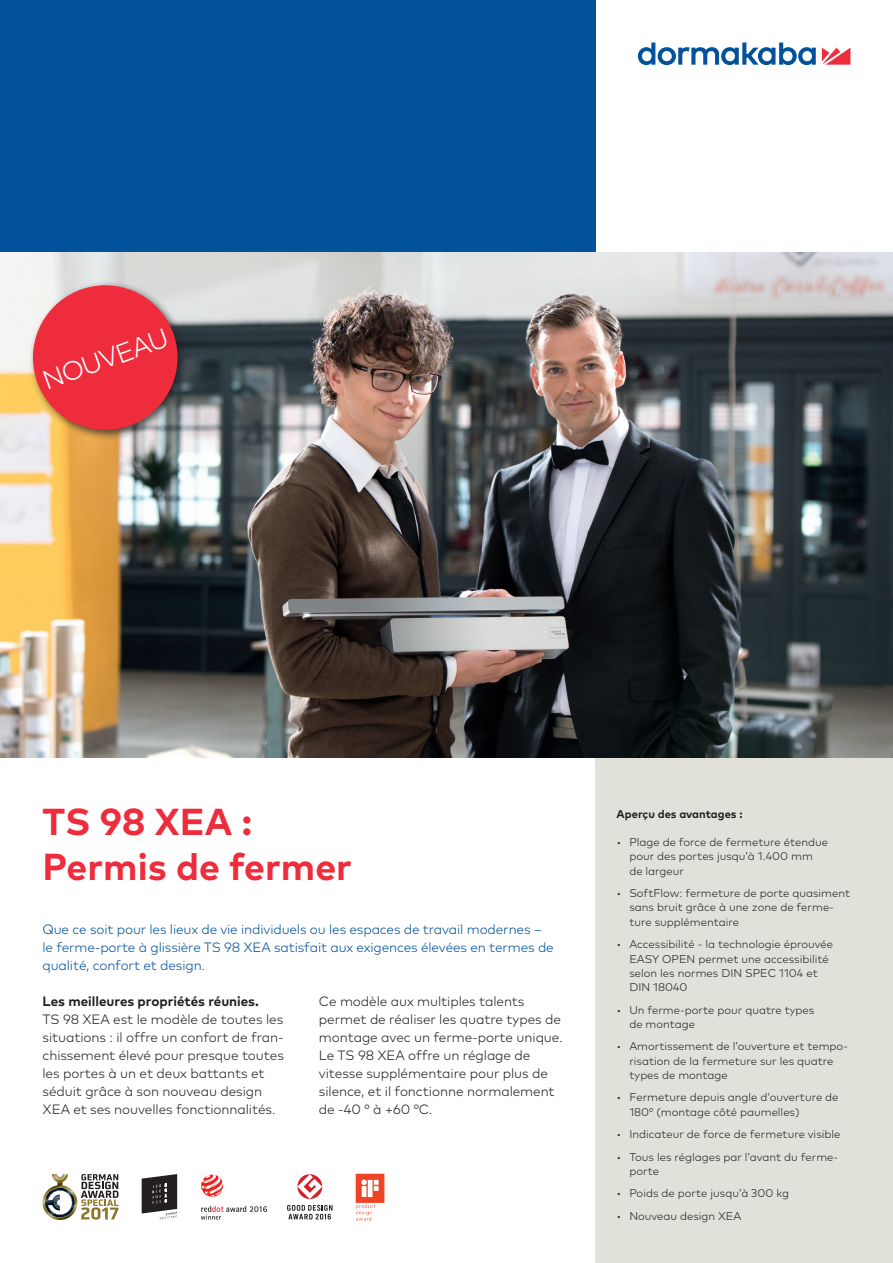
<style>
.page{position:relative;width:893px;height:1263px;background:#fff}
.page>*{position:absolute;margin:0;border:0;box-sizing:border-box;transform-origin:0 0}
.t1{font:700 37.5px/45px "Mark Pro";color:#ee2c3b}
.t2{font:300 26.7px "Mark Pro";color:#fff}
.t3{font:300 13.5px/18px "Mark Pro";letter-spacing:-.005em;color:#231f20}
.t4{font:300 13.5px/18px "Mark Pro";letter-spacing:-.01em;color:#01519b}
.t5{font:700 13.5px "Mark Pro";color:#231f20}
.t6{font:300 11.25px/14.2px "Mark Pro";color:#231f20}
.t7{font:700 11.25px "Mark Pro";color:#231f20}
</style>
<div class="page">
<div style="left:0;top:0;width:595px;height:253px;background:#01519b"></div>
<svg style="left:822px;top:48px;width:28px;height:17px"></svg>
<svg style="left:638px;top:43px;width:178px;height:22px"></svg>
<div style="left:595px;top:758px;width:298px;height:505px;background:#e2e1d9"></div>
<img style="left:0;top:253px;width:893px;height:505px">
<div style="left:28px;top:280px;width:161px;height:161px;background:#231f20;opacity:.75"></div>
<div style="left:33px;top:285px;width:145px;height:145px;background:#ee2c3b;border-radius:50%"></div>
<svg style="left:297px;top:1174px;width:25px;height:25px"></svg>
<svg style="left:287px;top:1205px;width:46px;height:14px"></svg>
<img style="left:43px;top:1174px;width:34px;height:46px">
<svg style="left:54px;top:1174px;width:12px;height:6px"></svg>
<svg style="left:45px;top:1187px;width:30px;height:30px"></svg>
<svg style="left:81px;top:1174px;width:38px;height:45px"></svg>
<svg style="left:142px;top:1174px;width:35px;height:45px"></svg>
<img style="left:355px;top:1173px;width:30px;height:47px">
<svg style="left:201px;top:1174px;width:22px;height:23px"></svg>
<svg style="left:201px;top:1206px;width:66px;height:14px"></svg>
<h2 class="t2" style="left:37px;top:362px;width:133px;rotate:-20deg">NOUVEAU</h2>
<h1 class="t1" style="left:43px;top:796px;width:311px">TS 98 XEA :<br>Permis de fermer</h1>
<p class="t4" style="left:43px;top:919px;width:513px">Que ce soit pour les lieux de vie individuels ou les espaces de travail modernes – le ferme-porte à glissière TS 98 XEA satisfait aux exigences élevées en termes de qualité, confort et design.</p>
<p class="t5" style="left:43px;top:990px;width:218px">Les meilleures propriétés réunies.</p>
<p class="t3" style="left:43px;top:1009px;width:243px">TS 98 XEA est le modèle de toutes les situations : il offre un confort de fran&shy;chissement élevé pour presque toutes les portes à un et deux battants et séduit grâce à son nouveau design XEA et ses nouvelles fonctionnalités.</p>
<p class="t3" style="left:319px;top:991px;width:245px">Ce modèle aux multiples talents permet de réaliser les quatre types de montage avec un ferme-porte unique.<br>Le TS 98 XEA offre un réglage de vitesse supplémentaire pour plus de silence, et il fonctionne normalement de -40 ° à +60 °C.</p>
<p class="t7" style="left:617px;top:805px;width:127px">Aperçu des avantages :</p>
<p class="t6" style="left:629px;top:834px;width:200px;text-indent:-13px">• Plage de force de fermeture étendue pour des portes jusqu’à 1.400 mm de largeur</p>
<p class="t6" style="left:629px;top:885px;width:222px;text-indent:-13px">• SoftFlow: fermeture de porte quasiment sans bruit grâce à une zone de ferme&shy;ture supplémentaire</p>
<p class="t6" style="left:629px;top:936px;width:205px;text-indent:-13px">• Accessibilité - la technologie éprouvée<br>EASY OPEN permet une accessibilité selon les normes DIN SPEC 1104 et<br>DIN 18040</p>
<p class="t6" style="left:629px;top:1001px;width:187px;text-indent:-13px">• Un ferme-porte pour quatre types de montage</p>
<p class="t6" style="left:629px;top:1038px;width:220px;text-indent:-13px">• Amortissement de l’ouverture et tempo&shy;risation de la fermeture sur les quatre types de montage</p>
<p class="t6" style="left:629px;top:1089px;width:211px;text-indent:-13px">• Fermeture depuis angle d’ouverture de<br>180° (montage côté paumelles)</p>
<p class="t6" style="left:617px;top:1126px;width:225px">• Indicateur de force de fermeture visible</p>
<p class="t6" style="left:629px;top:1148px;width:210px;text-indent:-13px">• Tous les réglages par l’avant du ferme&shy;porte</p>
<p class="t6" style="left:617px;top:1185px;width:174px">• Poids de porte jusqu’à 300 kg</p>
<p class="t6" style="left:617px;top:1208px;width:126px">• Nouveau design XEA</p>
</div>
